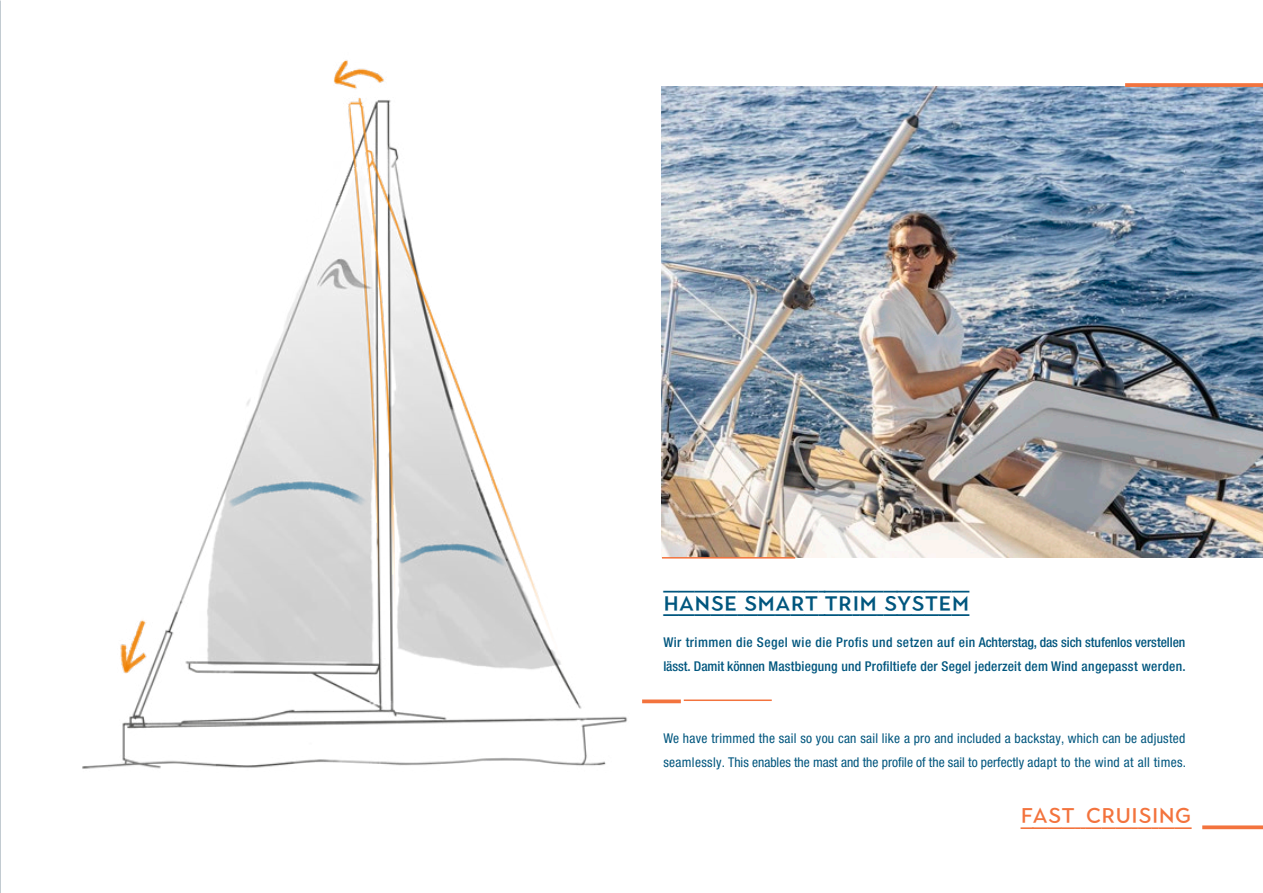
<style>
.page{position:relative;width:1263px;height:893px;background:#fff}
.page>*{position:absolute;margin:0;border:0;box-sizing:border-box;transform-origin:0 0}
.t1{font:36px "Town 70 Accent Regular 2";color:#00567e}
.Fliesstext{font:30px "Town 70 Accent Regular 1";color:#f3733d}
.Fliesstext-2{font:condensed 13.5px/24px "Helvetica Neue LT Pro";letter-spacing:.02em;color:#00567e}
.Fliesstext-3{font:500 condensed 13.5px/24px "Helvetica Neue LT Pro";letter-spacing:.015em;color:#00567e}
</style>
<div class="page">
<img style="left:0;top:0;width:1px;height:893px">
<img style="left:82px;top:60px;width:545px;height:709px">
<svg style="left:1202px;top:825px;width:61px;height:4px"></svg>
<svg style="left:642px;top:699px;width:39px;height:4px"></svg>
<hr style="left:684px;top:699px;width:88px;height:2px;background:#f3733d">
<img style="left:662px;top:87px;width:601px;height:470px">
<svg style="left:1125px;top:83px;width:138px;height:4px"></svg>
<hr style="left:662px;top:557px;width:133px;height:2px;background:#f3733d">
<p class="t1" style="left:663px;top:582px;width:307px">HANSE SMART TRIM SYSTEM</p>
<p class="Fliesstext-3" style="left:663px;top:630px;width:524px">Wir trimmen die Segel wie die Profis und setzen auf ein Achterstag, das sich stufenlos verstellen lässt. Damit können Mastbiegung und Profiltiefe der Segel jederzeit dem Wind angepasst werden.</p>
<p class="Fliesstext-2" style="left:663px;top:726px;width:524px">We have trimmed the sail so you can sail like a pro and included a backstay, which can be adjusted seamlessly. This enables the mast and the profile of the sail to perfectly adapt to the wind at all times.</p>
<p class="Fliesstext" style="left:1021px;top:801px;width:172px">FAST CRUISING</p>
</div>
